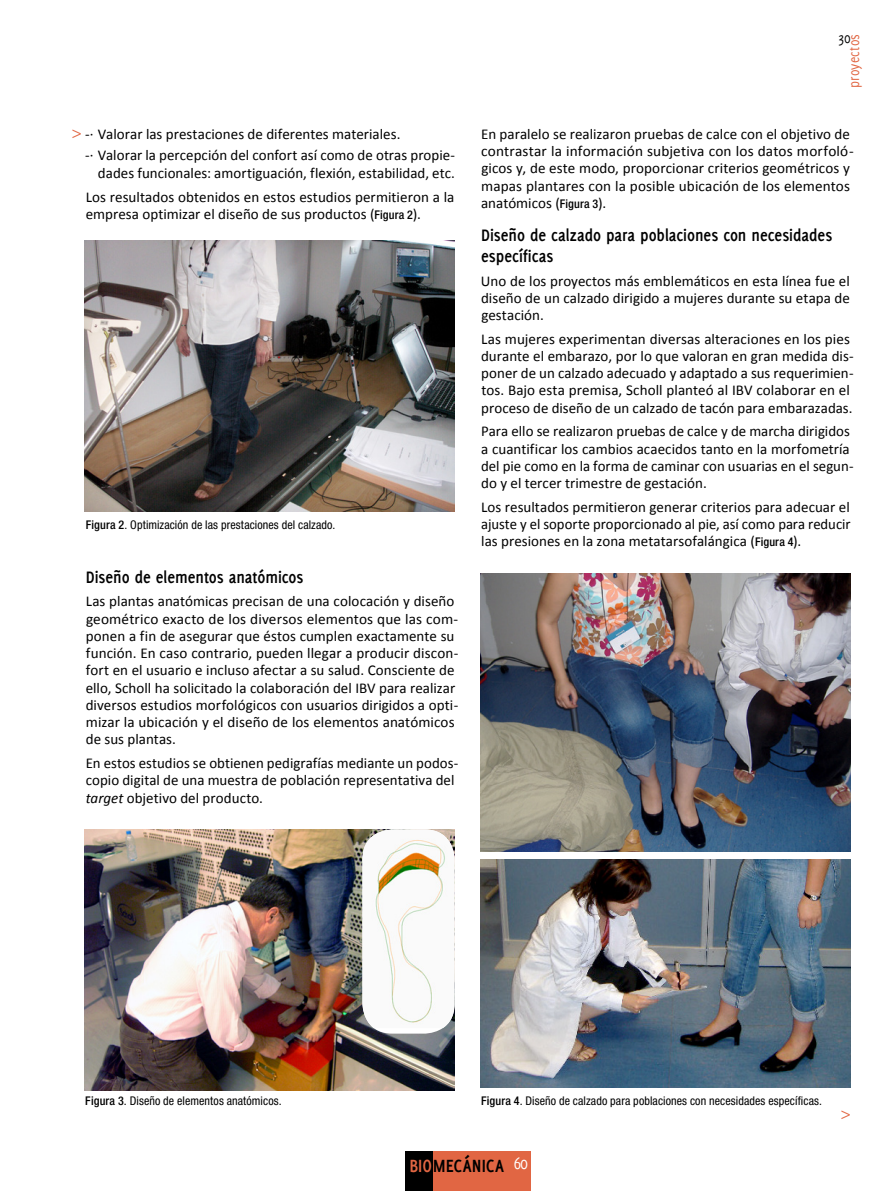
<style>
.page{position:relative;width:893px;height:1191px;background:#fff}
.page>*{position:absolute;margin:0;border:0;box-sizing:border-box;transform-origin:0 0}
.t1{font:700 19.35px "Delicious";letter-spacing:.005em;color:#000;scale:.91 1}
.t2{font:700 18.15px/20.5px "Delicious";letter-spacing:-.005em;color:#000;scale:.91 1}
.t3{font:condensed 16.5px "Helvetica Neue LT";color:#e16643}
.t4{font:15.6px "Delicious";letter-spacing:.01em;color:#e16643;scale:.87 1}
.t5{font:15.6px "Delicious";color:#000;scale:.87 1}
.t6{font:15px/17.2px "Calibri";letter-spacing:.005em;color:#000}
.t7{font:condensed 12px "Helvetica Neue LT";letter-spacing:.01em;color:#000}
.s1{font-family:"Helvetica Neue LT";font-stretch:condensed;font-size:16.5px;color:#e16643}
.s2{font-family:"Helvetica Neue LT";font-weight:500;font-stretch:condensed;font-size:12px}
.s3{font-weight:500}
.s4{font-style:italic}
.s5{color:#e16643}
</style>
<div class="page">
<div style="left:405px;top:1151px;width:125px;height:40px;background:#e16643"></div>
<div style="left:405px;top:1151px;width:28px;height:40px;background:#000"></div>
<img style="left:84px;top:829px;width:370px;height:261px">
<img style="left:362px;top:829px;width:93px;height:199px">
<img style="left:85px;top:241px;width:370px;height:271px">
<img style="left:480px;top:859px;width:370px;height:228px">
<img style="left:480px;top:573px;width:370px;height:278px">
<p class="t6" style="left:72px;top:125px;width:330px"><span class="s1">&gt;</span> -· Valorar las prestaciones de diferentes materiales.</p>
<p class="t6" style="left:85px;top:146px;width:371px;line-height:18px;text-align:right">-· Valorar la percepción del confort así como de otras propie&shy;dades funcionales: amortiguación, flexión, estabilidad, etc.</p>
<p class="t6" style="left:86px;top:188px;width:370px">Los resultados obtenidos en estos estudios permitieron a la empresa optimizar el diseño de sus productos (<span class="s2">Figura 2</span>).</p>
<p class="t7" style="left:86px;top:518px;width:251px"><span class="s3">Figura 2</span>. Optimización de las prestaciones del calzado.</p>
<p class="t2" style="left:86px;top:566px;width:241px">Diseño de elementos anatómicos</p>
<p class="t6" style="left:86px;top:592px;width:374px">Las plantas anatómicas precisan de una colocación y diseño geométrico exacto de los diversos elementos que las com&shy;ponen a fin de asegurar que éstos cumplen exactamente su función. En caso contrario, pueden llegar a producir discon&shy;fort en el usuario e incluso afectar a su salud. Consciente de ello, Scholl ha solicitado la colaboración del IBV para realizar diversos estudios morfológicos con usuarios dirigidos a opti&shy;mizar la ubicación y el diseño de los elementos anatómicos de sus plantas.</p>
<p class="t6" style="left:86px;top:754px;width:374px">En estos estudios se obtienen pedigrafías mediante un podos&shy;copio digital de una muestra de población representativa del <span class="s4">target</span> objetivo del producto.</p>
<p class="t4" style="left:845px;top:88px;width:63px;rotate:-90deg">proyectos</p>
<p class="t5" style="left:838px;top:30px;width:16px">30</p>
<p class="t6" style="left:481px;top:125px;width:374px">En paralelo se realizaron pruebas de calce con el objetivo de contrastar la información subjetiva con los datos morfoló&shy;gicos y, de este modo, proporcionar criterios geométricos y mapas plantares con la posible ubicación de los elementos anatómicos (<span class="s2">Figura 3</span>).</p>
<p class="t2" style="left:481px;top:225px;width:387px">Diseño de calzado para poblaciones con necesidades específicas</p>
<p class="t6" style="left:481px;top:271px;width:370px;text-align:justify">Uno de los proyectos más emblemáticos en esta línea fue el diseño de un calzado dirigido a mujeres durante su etapa de gestación.</p>
<p class="t6" style="left:481px;top:329px;width:374px">Las mujeres experimentan diversas alteraciones en los pies durante el embarazo, por lo que valoran en gran medida dis&shy;poner de un calzado adecuado y adaptado a sus requerimien&shy;tos. Bajo esta premisa, Scholl planteó al IBV colaborar en el proceso de diseño de un calzado de tacón para embarazadas.</p>
<p class="t6" style="left:481px;top:422px;width:374px">Para ello se realizaron pruebas de calce y de marcha dirigidos a cuantificar los cambios acaecidos tanto en la morfometría del pie como en la forma de caminar con usuarias en el segun&shy;do y el tercer trimestre de gestación.</p>
<p class="t6" style="left:481px;top:497px;width:371px;text-align:justify">Los resultados permitieron generar criterios para adecuar el ajuste y el soporte proporcionado al pie, así como para reducir las presiones en la zona metatarsofalángica (<span class="s2">Figura 4</span>).</p>
<p class="t7" style="left:85px;top:1094px;width:198px"><span class="s3">Figura 3</span>. Diseño de elementos anatómicos.</p>
<p class="t7" style="left:481px;top:1094px;width:342px"><span class="s3">Figura 4</span>. Diseño de calzado para poblaciones con necesidades específicas.</p>
<p class="t3" style="left:841px;top:1103px;width:11px">&gt;</p>
<p class="t1" style="left:409px;top:1154px;width:132px"><span class="s5">BIO</span>MECÁNICA <sup>60</sup></p>
</div>
